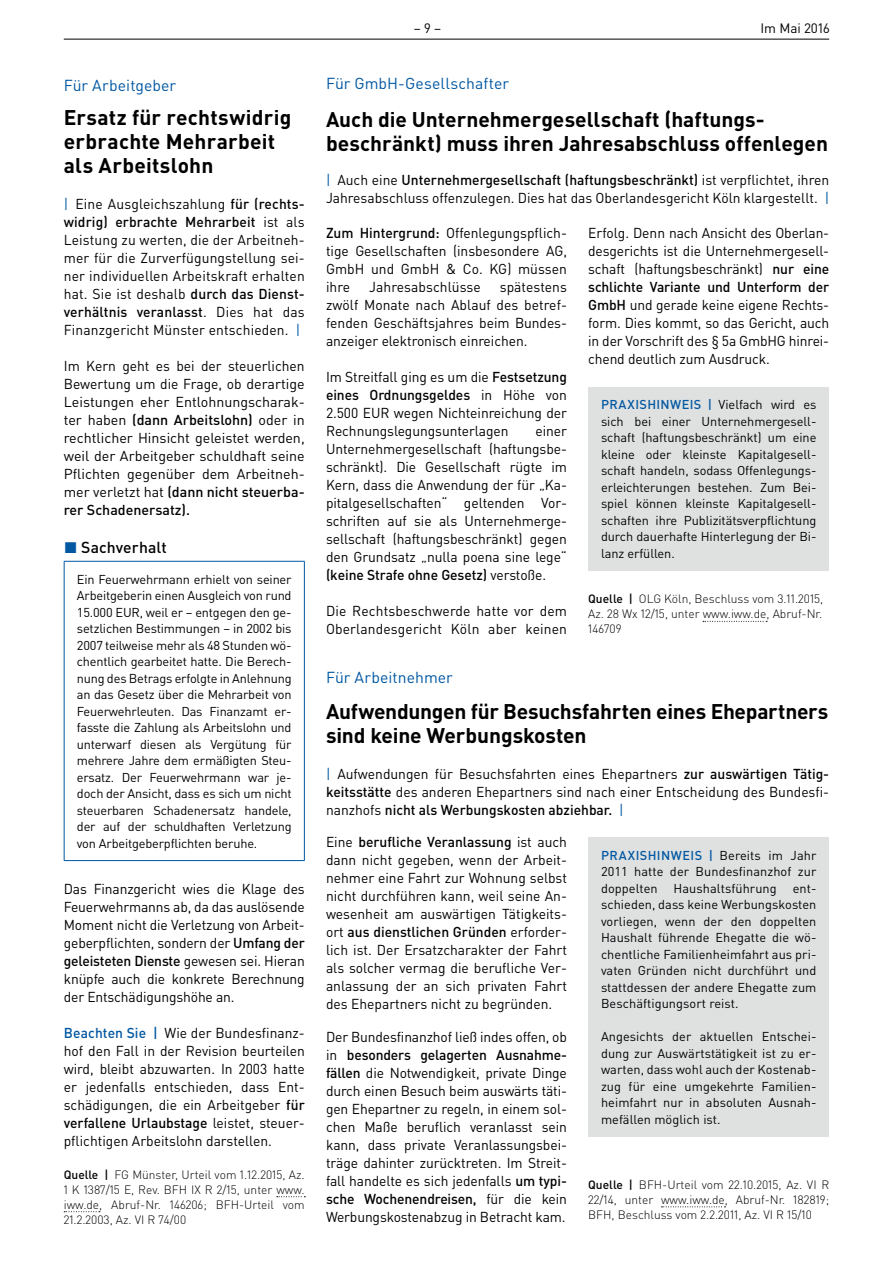
<style>
.page{position:relative;width:893px;height:1263px;background:#fff}
.page>*{position:absolute;margin:0;border:0;box-sizing:border-box;transform-origin:0 0}
.t1{font:700 21px/24px "DIN Pro";color:#000002}
.t2{font:15.75px "DIN Pro";letter-spacing:.005em;color:#0157a2}
.t3{font:500 15.75px "DIN Pro";letter-spacing:.005em;color:#000002}
.t4{font:14.25px/18px "DIN Pro";color:#000002;text-align:justify}
.t5{font:13.5px "DIN Pro";color:#000002}
.t6{font:12.75px/16.5px "DIN Pro";letter-spacing:-.005em;color:#000002;text-align:justify}
.t7{font:300 12px/15px "DIN Pro";color:#000002;text-align:justify}
.s1{color:#0157a2}
.s2{font-weight:500}
.s3{font-weight:500;color:#0157a2}
</style>
<div class="page">
<hr style="left:64px;top:39px;width:765px;height:1px;background:#000002">
<svg style="left:703px;top:621px;width:64px;height:1px"></svg>
<div style="left:588px;top:387px;width:241px;height:184px;background:#dfe1e1"></div>
<svg style="left:661px;top:1206px;width:64px;height:1px"></svg>
<div style="left:588px;top:837px;width:241px;height:299px;background:#dfe1e1"></div>
<svg style="left:277px;top:1196px;width:28px;height:1px"></svg>
<svg style="left:64px;top:1211px;width:36px;height:1px"></svg>
<hr style="left:64px;top:561px;width:241px;height:1px;background:#0157a2">
<hr style="left:64px;top:562px;width:1px;height:298px;background:#0157a2">
<hr style="left:304px;top:562px;width:1px;height:298px;background:#0157a2">
<hr style="left:64px;top:860px;width:241px;height:1px;background:#0157a2">
<p class="t2" style="left:64px;top:74px;width:114px">Für Arbeitgeber</p>
<h1 class="t1" style="left:64px;top:105px;width:229px">Ersatz für rechtswidrig erbrachte Mehrarbeit als Arbeitslohn</h1>
<p class="t4" style="left:64px;top:195px;width:242px"><span class="s1">|</span> Eine Ausgleichszahlung <span class="s2">für (rechts&shy;widrig) erbrachte Mehrarbeit</span> ist als Leistung zu werten, die der Arbeitneh&shy;mer für die Zurverfügungstellung sei&shy;ner individuellen Arbeitskraft erhalten hat. Sie ist deshalb <span class="s2">durch das Dienst&shy;verhältnis veranlasst</span>. Dies hat das Finanzgericht Münster entschieden. <span class="s1">|</span></p>
<p class="t4" style="left:64px;top:357px;width:242px">Im Kern geht es bei der steuerlichen Bewertung um die Frage, ob derartige Leistungen eher Entlohnungscharak&shy;ter haben <span class="s2">(dann Arbeitslohn)</span> oder in rechtlicher Hinsicht geleistet werden, weil der Arbeitgeber schuldhaft seine Pflichten gegenüber dem Arbeitneh&shy;mer verletzt hat <span class="s2">(dann nicht steuerba&shy;rer Schadenersatz).</span></p>
<p class="t3" style="left:64px;top:536px;width:104px"><span class="s1">◼</span> Sachverhalt</p>
<p class="t6" style="left:77px;top:570px;width:216px">Ein Feuerwehrmann erhielt von seiner Arbeitgeberin einen Ausgleich von rund 15.000 EUR, weil er – entgegen den ge&shy;setzlichen Bestimmungen – in 2002 bis 2007 teilweise mehr als 48 Stunden wö&shy;chentlich gearbeitet hatte. Die Berech&shy;nung des Betrags erfolgte in Anlehnung an das Gesetz über die Mehrarbeit von Feuerwehrleuten. Das Finanzamt er&shy;fasste die Zahlung als Arbeitslohn und unterwarf diesen als Vergütung für mehrere Jahre dem ermäßigten Steu&shy;ersatz. Der Feuerwehrmann war je&shy;doch der Ansicht, dass es sich um nicht steuerbaren Schadenersatz handele, der auf der schuldhaften Verletzung von Arbeitgeberpflichten beruhe.</p>
<p class="t4" style="left:64px;top:879px;width:242px">Das Finanzgericht wies die Klage des Feuerwehrmanns ab, da das auslösende Moment nicht die Verletzung von Arbeit&shy;geberpflichten, sondern der <span class="s2">Umfang der geleisteten Dienste</span> gewesen sei. Hieran knüpfe auch die konkrete Berechnung der Entschädigungshöhe an.</p>
<p class="t4" style="left:64px;top:1023px;width:242px"><span class="s3">Beachten Sie |</span> Wie der Bundesfinanz&shy;hof den Fall in der Revision beurteilen wird, bleibt abzuwarten. In 2003 hatte er jedenfalls entschieden, dass Ent&shy;schädigungen, die ein Arbeitgeber <span class="s2">für verfallene Urlaubstage</span> leistet, steuer&shy;pflichtigen Arbeitslohn darstellen.</p>
<p class="t7" style="left:64px;top:1166px;width:242px"><span class="s2">Quelle |</span> FG Münster, Urteil vom 1.12.2015, Az.<br>1 K 1387/15 E, Rev. BFH IX R 2/15, unter www. iww.de, Abruf-Nr. 146206; BFH-Urteil vom 21.2.2003, Az. VI R 74/00</p>
<p class="t5" style="left:414px;top:19px;width:29px">– 9 –</p>
<p class="t5" style="left:760px;top:19px;width:71px">Im Mai 2016</p>
<p class="t2" style="left:326px;top:73px;width:185px">Für GmbH-Gesellschafter</p>
<h1 class="t1" style="left:326px;top:106px;width:503px">Auch die Unternehmergesellschaft (haftungs&shy;beschränkt) muss ihren Jahresabschluss offenlegen</h1>
<p class="t4" style="left:326px;top:171px;width:505px"><span class="s1">|</span> Auch eine <span class="s2">Unternehmergesellschaft (haftungsbeschränkt)</span> ist verpflichtet, ihren<br>Jahresabschluss offenzulegen. Dies hat das Oberlandesgericht Köln klargestellt. <span class="s1">|</span></p>
<p class="t4" style="left:326px;top:223px;width:242px"><span class="s2">Zum Hintergrund:</span> Offenlegungspflich&shy;tige Gesellschaften (insbesondere AG, GmbH und GmbH &amp; Co. KG) müssen ihre</p>
<p class="t4" style="left:588px;top:223px;width:242px">Erfolg. Denn nach Ansicht des Oberlan&shy;desgerichts ist die Unternehmergesell&shy;schaft (haftungsbeschränkt) <span class="s2">nur eine schlichte Variante und Unterform der GmbH</span> und gerade keine eigene Rechts&shy;form. Dies kommt, so das Gericht, auch in der Vorschrift des § 5a GmbHG hinrei&shy;chend deutlich zum Ausdruck.</p>
<p class="t6" style="left:601px;top:396px;width:217px"><span class="s3">PRAXISHINWEIS |</span> Vielfach wird es sich bei einer Unternehmergesell&shy;schaft (haftungsbeschränkt) um eine kleine oder kleinste Kapitalgesell&shy;schaft handeln, sodass Offenlegungs&shy;erleichterungen bestehen. Zum Bei&shy;spiel können kleinste Kapitalgesell&shy;schaften ihre Publizitätsverpflichtung durch dauerhafte Hinterlegung der Bi&shy;lanz erfüllen.</p>
<p class="t7" style="left:588px;top:591px;width:237px"><span class="s2">Quelle |</span> OLG Köln, Beschluss vom 3.11.2015, Az. 28 Wx 12/15, unter www.iww.de, Abruf-Nr.<br>146709</p>
<p class="t4" style="left:369px;top:277px;width:113px">Jahresabschlüsse</p>
<p class="t4" style="left:326px;top:277px;width:242px;text-indent:174px">spätestens zwölf Monate nach Ablauf des betref&shy;fenden Geschäftsjahres beim Bundes&shy;anzeiger elektronisch einreichen.</p>
<p class="t4" style="left:326px;top:367px;width:242px">Im Streitfall ging es um die <span class="s2">Festsetzung eines Ordnungsgeldes</span> in Höhe von 2.500 EUR wegen Nichteinreichung der Rechnungslegungsunterlagen</p>
<p class="t4" style="left:326px;top:421px;width:242px;text-indent:209px">einer Unternehmergesellschaft (haftungsbe&shy;schränkt). Die Gesellschaft rügte im Kern, dass die Anwendung der für „Ka&shy;pitalgesellschaften“ geltenden Vor&shy;schriften auf sie als Unternehmerge&shy;sellschaft (haftungsbeschränkt) gegen den Grundsatz „nulla poena sine lege“ <span class="s2">(keine Strafe ohne Gesetz)</span> verstoße.</p>
<p class="t4" style="left:326px;top:601px;width:242px">Die Rechtsbeschwerde hatte vor dem<br>Oberlandesgericht Köln aber keinen</p>
<p class="t2" style="left:326px;top:667px;width:128px">Für Arbeitnehmer</p>
<h1 class="t1" style="left:326px;top:699px;width:504px">Aufwendungen für Besuchsfahrten eines Ehepartners sind keine Werbungskosten</h1>
<p class="t4" style="left:326px;top:765px;width:505px"><span class="s1">|</span> Aufwendungen für Besuchsfahrten eines Ehepartners <span class="s2">zur auswärtigen Tätig&shy;keitsstätte</span> des anderen Ehepartners sind nach einer Entscheidung des Bundesfi&shy;nanzhofs <span class="s2">nicht als Werbungskosten abziehbar.</span> <span class="s1">|</span></p>
<p class="t4" style="left:326px;top:832px;width:242px">Eine <span class="s2">berufliche Veranlassung</span> ist auch dann nicht gegeben, wenn der Arbeit&shy;nehmer eine Fahrt zur Wohnung selbst nicht durchführen kann, weil seine An&shy;wesenheit am auswärtigen Tätigkeits&shy;ort <span class="s2">aus dienstlichen Gründen</span> erforder&shy;lich ist. Der Ersatzcharakter der Fahrt als solcher vermag die berufliche Ver&shy;anlassung der an sich privaten Fahrt des Ehepartners nicht zu begründen.</p>
<p class="t4" style="left:326px;top:1027px;width:242px">Der Bundesfinanzhof ließ indes offen, ob in <span class="s2">besonders gelagerten Ausnahme&shy;fällen</span> die Notwendigkeit, private Dinge durch einen Besuch beim auswärts täti&shy;gen Ehepartner zu regeln, in einem sol&shy;chen Maße beruflich veranlasst sein kann, dass private Veranlassungsbei&shy;träge dahinter zurücktreten. Im Streit&shy;fall handelte es sich jedenfalls <span class="s2">um typi&shy;sche Wochenendreisen,</span> für die kein Werbungskostenabzug in Betracht kam.</p>
<p class="t6" style="left:601px;top:846px;width:217px"><span class="s3">PRAXISHINWEIS |</span> Bereits im Jahr 2011 hatte der Bundesfinanzhof zur doppelten Haushaltsführung ent&shy;schieden, dass keine Werbungskosten vorliegen, wenn der den doppelten Haushalt führende Ehegatte die wö&shy;chentliche Familienheimfahrt aus pri&shy;vaten Gründen nicht durchführt und stattdessen der andere Ehegatte zum Beschäftigungsort reist.</p>
<p class="t6" style="left:601px;top:1028px;width:217px">Angesichts der aktuellen Entschei&shy;dung zur Auswärtstätigkeit ist zu er&shy;warten, dass wohl auch der Kostenab&shy;zug für eine umgekehrte Familien&shy;heimfahrt nur in absoluten Ausnah&shy;mefällen möglich ist.</p>
<p class="t7" style="left:588px;top:1176px;width:242px"><span class="s2">Quelle |</span> BFH-Urteil vom 22.10.2015, Az. VI R 22/14, unter www.iww.de, Abruf-Nr. 182819; BFH, Beschluss vom 2.2.2011, Az. VI R 15/10</p>
</div>
